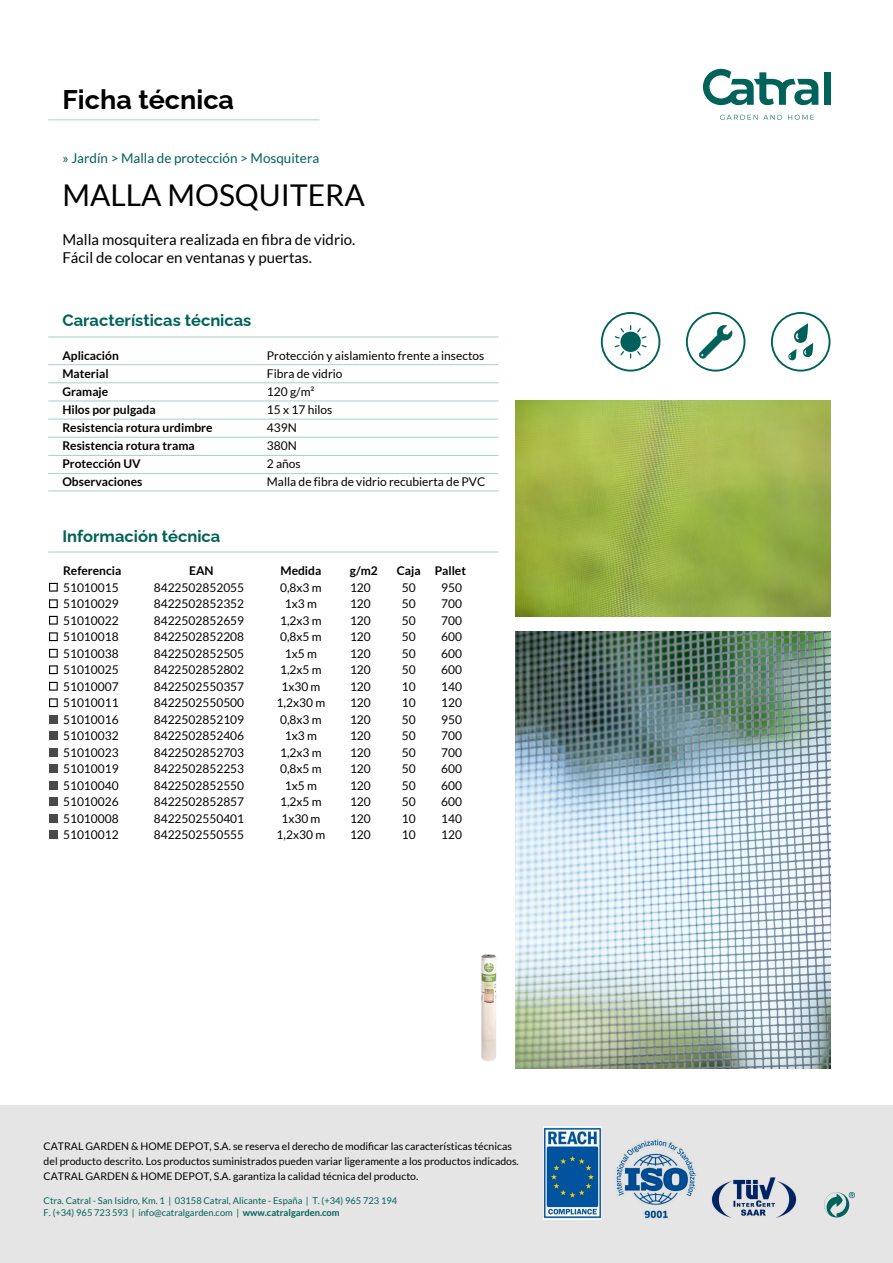
<style>
.page{position:relative;width:893px;height:1263px;background:#fff}
.page>*{position:absolute;margin:0;border:0;box-sizing:border-box;transform-origin:0 0}
.t1{font:30px "Lato";color:#000}
.t2{font:700 27px "Raleway";color:#000}
.t3{font:700 16.5px "Raleway";color:#006259}
.t4{font:15px/18px "Lato";color:#000}
.t5{font:13.5px "Lato";color:#006259}
.t6{font:12px/18px "Lato";color:#000}
.t7{font:700 12px/18px "Lato";color:#000}
.t8{font:10.5px/15px "Lato";color:#000}
.t9{font:9.3px/12px "Lato";color:#006259}
.s1{font-weight:700}
</style>
<div class="page">
<div style="left:0;top:1105px;width:893px;height:158px;background:#e5e5e5"></div>
<svg style="left:824px;top:1192px;width:31px;height:25px"></svg>
<img style="left:616px;top:1139px;width:80px;height:79px">
<img style="left:544px;top:1126px;width:58px;height:94px">
<img style="left:712px;top:1178px;width:84px;height:40px">
<hr style="left:49px;top:337px;width:449px;height:1px;background:#9fd4cb">
<hr style="left:49px;top:119px;width:270px;height:1px;background:#9fd4cb">
<hr style="left:49px;top:364px;width:449px;height:1px;background:#9fd4cb">
<hr style="left:49px;top:382px;width:449px;height:1px;background:#9fd4cb">
<hr style="left:49px;top:401px;width:449px;height:1px;background:#9fd4cb">
<hr style="left:49px;top:419px;width:449px;height:1px;background:#9fd4cb">
<hr style="left:49px;top:437px;width:449px;height:1px;background:#9fd4cb">
<hr style="left:49px;top:455px;width:449px;height:1px;background:#9fd4cb">
<hr style="left:49px;top:473px;width:449px;height:1px;background:#9fd4cb">
<hr style="left:49px;top:490px;width:449px;height:1px;background:#9fd4cb">
<div style="left:823px;top:72px;width:7px;height:33px;background:#006259"></div>
<svg style="left:703px;top:69px;width:115px;height:36px"></svg>
<svg style="left:788px;top:115px;width:26px;height:5px"></svg>
<svg style="left:720px;top:115px;width:62px;height:5px"></svg>
<img style="left:516px;top:631px;width:314px;height:438px">
<img style="left:516px;top:401px;width:314px;height:215px">
<hr style="left:49px;top:552px;width:449px;height:1px;background:#9fd4cb">
<img style="left:481px;top:954px;width:16px;height:108px">
<svg style="left:49px;top:583px;width:9px;height:9px"></svg>
<svg style="left:49px;top:599px;width:9px;height:9px"></svg>
<svg style="left:49px;top:616px;width:9px;height:9px"></svg>
<svg style="left:49px;top:632px;width:9px;height:9px"></svg>
<svg style="left:49px;top:649px;width:9px;height:9px"></svg>
<svg style="left:49px;top:665px;width:9px;height:9px"></svg>
<svg style="left:49px;top:682px;width:9px;height:9px"></svg>
<svg style="left:49px;top:698px;width:9px;height:9px"></svg>
<div style="left:49px;top:715px;width:9px;height:9px;background:#4a4a4a"></div>
<div style="left:49px;top:731px;width:9px;height:9px;background:#4a4a4a"></div>
<div style="left:49px;top:748px;width:9px;height:9px;background:#4a4a4a"></div>
<div style="left:49px;top:764px;width:9px;height:9px;background:#4a4a4a"></div>
<div style="left:49px;top:781px;width:9px;height:9px;background:#4a4a4a"></div>
<div style="left:49px;top:797px;width:9px;height:9px;background:#4a4a4a"></div>
<div style="left:49px;top:814px;width:9px;height:9px;background:#4a4a4a"></div>
<div style="left:49px;top:830px;width:9px;height:9px;background:#4a4a4a"></div>
<svg style="left:601px;top:312px;width:59px;height:60px"></svg>
<svg style="left:771px;top:312px;width:59px;height:60px"></svg>
<svg style="left:686px;top:312px;width:59px;height:60px"></svg>
<h2 class="t2" style="left:62px;top:78px;width:173px">Ficha técnica</h2>
<p class="t5" style="left:62px;top:151px;width:258px">» Jardín &gt; Malla de protección &gt; Mosquitera</p>
<h1 class="t1" style="left:62px;top:178px;width:304px">MALLA MOSQUITERA</h1>
<p class="t4" style="left:62px;top:231px;width:294px">Malla mosquitera realizada en fibra de vidrio.<br>Fácil de colocar en ventanas y puertas.</p>
<h3 class="t3" style="left:62px;top:307px;width:190px">Características técnicas</h3>
<p class="t7" style="left:62px;top:347px;width:152px">Aplicación<br>Material<br>Gramaje<br>Hilos por pulgada<br>Resistencia rotura urdimbre<br>Resistencia rotura trama<br>Protección UV<br>Observaciones</p>
<p class="t6" style="left:267px;top:347px;width:220px">Protección y aislamiento frente a insectos<br>Fibra de vidrio<br>120 g/m²<br>15 x 17 hilos<br>439N<br>380N<br>2 años<br>Malla de fibra de vidrio recubierta de PVC</p>
<h3 class="t3" style="left:62px;top:523px;width:159px">Información técnica</h3>
<p class="t7" style="left:63px;top:561px;width:60px">Referencia</p>
<p class="t7" style="left:189px;top:561px;width:26px">EAN</p>
<p class="t7" style="left:281px;top:561px;width:42px">Medida</p>
<p class="t7" style="left:350px;top:561px;width:29px">g/m2</p>
<p class="t7" style="left:397px;top:561px;width:71px">Caja Pallet</p>
<p class="t6" style="left:63px;top:578px;width:57px">51010015</p>
<p class="t6" style="left:154px;top:578px;width:92px">8422502852055</p>
<p class="t6" style="left:280px;top:578px;width:43px">0,8x3 m</p>
<p class="t6" style="left:350px;top:578px;width:22px">120</p>
<p class="t6" style="left:402px;top:578px;width:15px">50</p>
<p class="t6" style="left:441px;top:578px;width:22px">950</p>
<p class="t6" style="left:63px;top:595px;width:57px">51010029</p>
<p class="t6" style="left:154px;top:595px;width:92px">8422502852352</p>
<p class="t6" style="left:285px;top:595px;width:34px">1x3 m</p>
<p class="t6" style="left:350px;top:595px;width:22px">120</p>
<p class="t6" style="left:402px;top:595px;width:15px">50</p>
<p class="t6" style="left:441px;top:595px;width:22px">700</p>
<p class="t6" style="left:63px;top:611px;width:57px">51010022</p>
<p class="t6" style="left:154px;top:611px;width:92px">8422502852659</p>
<p class="t6" style="left:280px;top:611px;width:43px">1,2x3 m</p>
<p class="t6" style="left:350px;top:611px;width:22px">120</p>
<p class="t6" style="left:402px;top:611px;width:15px">50</p>
<p class="t6" style="left:441px;top:611px;width:22px">700</p>
<p class="t6" style="left:63px;top:628px;width:57px">51010018</p>
<p class="t6" style="left:154px;top:628px;width:92px">8422502852208</p>
<p class="t6" style="left:280px;top:628px;width:43px">0,8x5 m</p>
<p class="t6" style="left:350px;top:628px;width:22px">120</p>
<p class="t6" style="left:402px;top:628px;width:15px">50</p>
<p class="t6" style="left:441px;top:628px;width:22px">600</p>
<p class="t6" style="left:63px;top:644px;width:57px">51010038</p>
<p class="t6" style="left:154px;top:644px;width:92px">8422502852505</p>
<p class="t6" style="left:285px;top:644px;width:34px">1x5 m</p>
<p class="t6" style="left:350px;top:644px;width:22px">120</p>
<p class="t6" style="left:402px;top:644px;width:15px">50</p>
<p class="t6" style="left:441px;top:644px;width:22px">600</p>
<p class="t6" style="left:63px;top:661px;width:57px">51010025</p>
<p class="t6" style="left:154px;top:661px;width:92px">8422502852802</p>
<p class="t6" style="left:280px;top:661px;width:43px">1,2x5 m</p>
<p class="t6" style="left:350px;top:661px;width:22px">120</p>
<p class="t6" style="left:402px;top:661px;width:15px">50</p>
<p class="t6" style="left:441px;top:661px;width:22px">600</p>
<p class="t6" style="left:63px;top:677px;width:57px">51010007</p>
<p class="t6" style="left:154px;top:677px;width:92px">8422502550357</p>
<p class="t6" style="left:281px;top:677px;width:41px">1x30 m</p>
<p class="t6" style="left:350px;top:677px;width:22px">120</p>
<p class="t6" style="left:402px;top:677px;width:15px">10</p>
<p class="t6" style="left:441px;top:677px;width:22px">140</p>
<p class="t6" style="left:63px;top:694px;width:57px">51010011</p>
<p class="t6" style="left:154px;top:694px;width:92px">8422502550500</p>
<p class="t6" style="left:277px;top:694px;width:50px">1,2x30 m</p>
<p class="t6" style="left:350px;top:694px;width:22px">120</p>
<p class="t6" style="left:402px;top:694px;width:15px">10</p>
<p class="t6" style="left:441px;top:694px;width:22px">120</p>
<p class="t6" style="left:63px;top:710px;width:57px">51010016</p>
<p class="t6" style="left:154px;top:710px;width:92px">8422502852109</p>
<p class="t6" style="left:280px;top:710px;width:43px">0,8x3 m</p>
<p class="t6" style="left:350px;top:710px;width:22px">120</p>
<p class="t6" style="left:402px;top:710px;width:15px">50</p>
<p class="t6" style="left:441px;top:710px;width:22px">950</p>
<p class="t6" style="left:63px;top:727px;width:57px">51010032</p>
<p class="t6" style="left:154px;top:727px;width:92px">8422502852406</p>
<p class="t6" style="left:285px;top:727px;width:34px">1x3 m</p>
<p class="t6" style="left:350px;top:727px;width:22px">120</p>
<p class="t6" style="left:402px;top:727px;width:15px">50</p>
<p class="t6" style="left:441px;top:727px;width:22px">700</p>
<p class="t6" style="left:63px;top:743px;width:57px">51010023</p>
<p class="t6" style="left:154px;top:743px;width:92px">8422502852703</p>
<p class="t6" style="left:280px;top:743px;width:43px">1,2x3 m</p>
<p class="t6" style="left:350px;top:743px;width:22px">120</p>
<p class="t6" style="left:402px;top:743px;width:15px">50</p>
<p class="t6" style="left:441px;top:743px;width:22px">700</p>
<p class="t6" style="left:63px;top:760px;width:57px">51010019</p>
<p class="t6" style="left:154px;top:760px;width:92px">8422502852253</p>
<p class="t6" style="left:280px;top:760px;width:43px">0,8x5 m</p>
<p class="t6" style="left:350px;top:760px;width:22px">120</p>
<p class="t6" style="left:402px;top:760px;width:15px">50</p>
<p class="t6" style="left:441px;top:760px;width:22px">600</p>
<p class="t6" style="left:63px;top:776px;width:57px">51010040</p>
<p class="t6" style="left:154px;top:776px;width:92px">8422502852550</p>
<p class="t6" style="left:285px;top:776px;width:34px">1x5 m</p>
<p class="t6" style="left:350px;top:776px;width:22px">120</p>
<p class="t6" style="left:402px;top:776px;width:15px">50</p>
<p class="t6" style="left:441px;top:776px;width:22px">600</p>
<p class="t6" style="left:63px;top:793px;width:57px">51010026</p>
<p class="t6" style="left:154px;top:793px;width:92px">8422502852857</p>
<p class="t6" style="left:280px;top:793px;width:43px">1,2x5 m</p>
<p class="t6" style="left:350px;top:793px;width:22px">120</p>
<p class="t6" style="left:402px;top:793px;width:15px">50</p>
<p class="t6" style="left:441px;top:793px;width:22px">600</p>
<p class="t6" style="left:63px;top:809px;width:57px">51010008</p>
<p class="t6" style="left:154px;top:809px;width:92px">8422502550401</p>
<p class="t6" style="left:281px;top:809px;width:41px">1x30 m</p>
<p class="t6" style="left:350px;top:809px;width:22px">120</p>
<p class="t6" style="left:402px;top:809px;width:15px">10</p>
<p class="t6" style="left:441px;top:809px;width:22px">140</p>
<p class="t6" style="left:63px;top:826px;width:57px">51010012</p>
<p class="t6" style="left:154px;top:826px;width:92px">8422502550555</p>
<p class="t6" style="left:277px;top:826px;width:50px">1,2x30 m</p>
<p class="t6" style="left:350px;top:826px;width:22px">120</p>
<p class="t6" style="left:402px;top:826px;width:15px">10</p>
<p class="t6" style="left:441px;top:826px;width:22px">120</p>
<p class="t8" style="left:44px;top:1139px;width:477px">CATRAL GARDEN &amp; HOME DEPOT, S.A. se reserva el derecho de modificar las características técnicas del producto descrito. Los productos suministrados pueden variar ligeramente a los productos indicados.<br>CATRAL GARDEN &amp; HOME DEPOT, S.A. garantiza la calidad técnica del producto.</p>
<p class="t9" style="left:44px;top:1195px;width:355px">Ctra. Catral - San Isidro, Km. 1 | 03158 Catral, Alicante - España | T. (+34) 965 723 194<br>F. (+34) 965 723 593 | info@catralgarden.com | <span class="s1">www.catralgarden.com</span></p>
</div>
